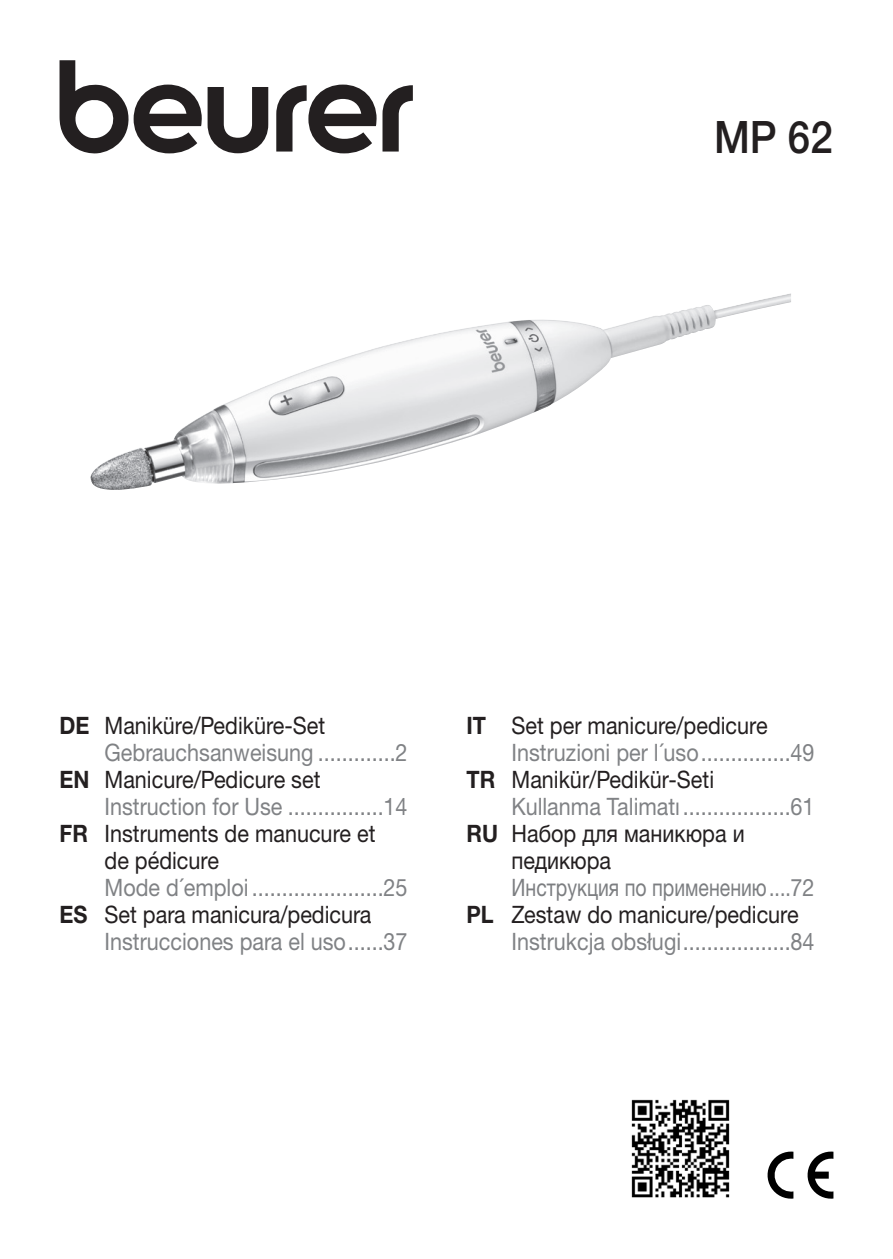
<style>
.page{position:relative;width:893px;height:1259px;background:#fff}
.page>*{position:absolute;margin:0;border:0;box-sizing:border-box;transform-origin:0 0}
.t1{font:500 44.7px "Helvetica Neue LTW1 G";color:#231f20;scale:.9 1}
.t2{font:24px/27px "Helvetica Neue LTW1 G";color:#808285;scale:.9 1}
.t3{font:24px "Helvetica Neue LTW1 G";color:#231f20;scale:.9 1}
.t4{font:24px "Helvetica Neue LTW1 G";color:#7c7e81;scale:.81 1}
.s1{font-weight:700}
.s2{font-weight:700;color:#231f20}
.s3{color:#231f20}
.s4{color:#808285}
</style>
<div class="page">
<svg style="left:60px;top:60px;width:353px;height:93px"></svg>
<img style="left:631px;top:1099px;width:99px;height:99px">
<img style="left:90px;top:293px;width:701px;height:197px">
<svg style="left:767px;top:1151px;width:26px;height:48px"></svg>
<svg style="left:807px;top:1151px;width:26px;height:48px"></svg>
<h1 class="t1" style="left:714px;top:111px;width:133px">MP 62</h1>
<p class="t3" style="left:60px;top:710px;width:297px"><span class="s1">DE</span> Maniküre/Pediküre-Set</p>
<p class="t2" style="left:105px;top:738px;width:338px">Gebrauchsanweisung .............2</p>
<p class="t3" style="left:60px;top:764px;width:291px"><span class="s1">EN</span> Manicure/Pedicure set</p>
<p class="t2" style="left:105px;top:792px;width:338px">Instruction for Use ................14</p>
<p class="t3" style="left:60px;top:818px;width:353px"><span class="s1">FR</span> Instruments de manucure et</p>
<p class="t3" style="left:105px;top:845px;width:129px">de pédicure</p>
<p class="t2" style="left:60px;top:873px;width:388px;text-indent:45px">Mode d´emploi ......................25<br><span class="s2">ES</span> <span class="s3">Set para manicura/pedicura</span></p>
<p class="t2" style="left:105px;top:927px;width:338px">Instrucciones para el uso......37</p>
<p class="t3" style="left:467px;top:710px;width:336px"><span class="s1">IT</span> Set per manicure/pedicure</p>
<p class="t2" style="left:512px;top:738px;width:338px">Instruzioni per l´uso...............49</p>
<p class="t3" style="left:467px;top:764px;width:277px"><span class="s1">TR</span> Manikür/Pedikür-Seti</p>
<p class="t2" style="left:512px;top:792px;width:338px">Kullanma Talimatı..................61</p>
<p class="t3" style="left:467px;top:818px;width:310px"><span class="s1">RU</span> Набор для маникюра и</p>
<p class="t3" style="left:512px;top:845px;width:112px">педикюра</p>
<p class="t4" style="left:512px;top:872px;width:376px">Инструкция по применению<span class="s4">....72</span></p>
<p class="t3" style="left:467px;top:899px;width:371px"><span class="s1">PL</span> Zestaw do manicure/pedicure</p>
<p class="t2" style="left:512px;top:927px;width:338px">Instrukcja obsługi..................84</p>
</div>
